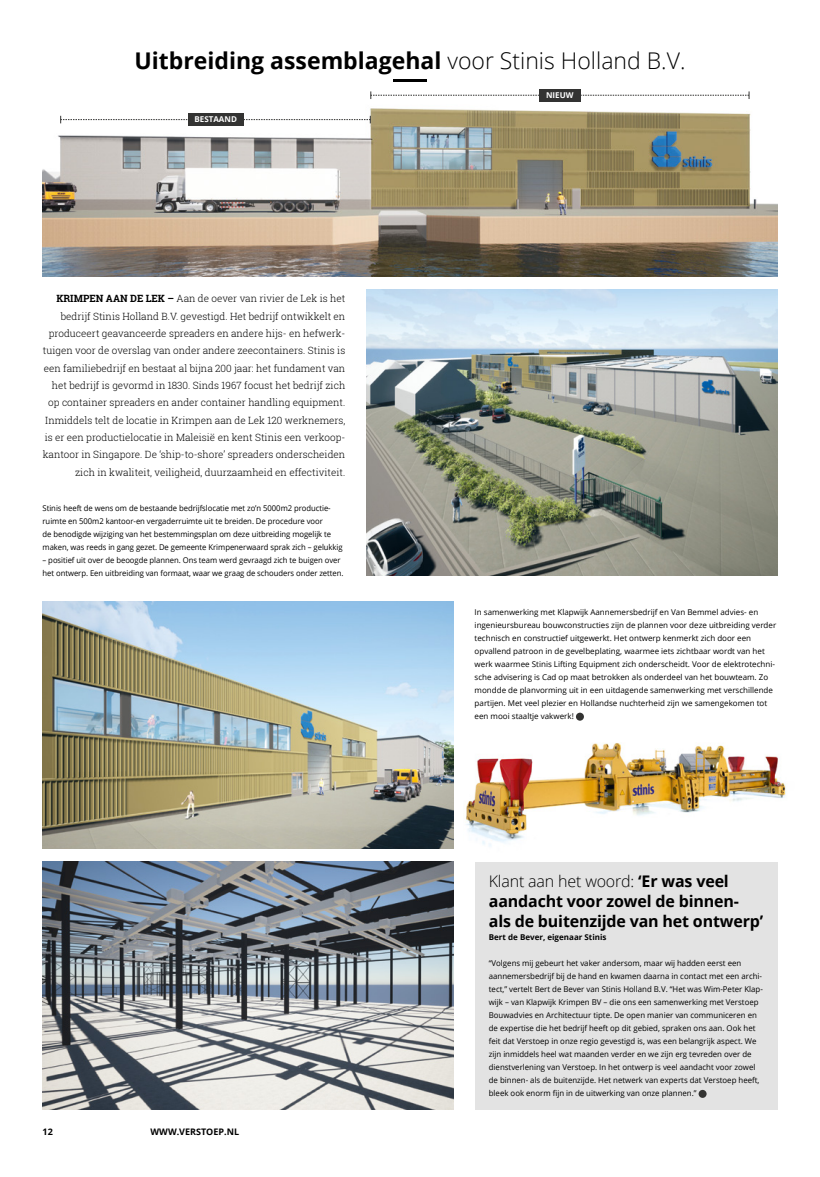
<style>
.page{position:relative;width:820px;height:1177px;background:#fff}
.page>*{position:absolute;margin:0;border:0;box-sizing:border-box;transform-origin:0 0}
.t1{font:700 23px "Open Sans";color:#000}
.t2{font:700 16px/20px "Open Sans";letter-spacing:-.01em;color:#000}
.t3{font:300 10px/17.3px "Roboto Slab";color:#000;text-align:right}
.t4{font:700 9px "Open Sans";color:#000}
.t5{font:8px/13px "Open Sans";color:#000}
.t6{font:8px/13px "Open Sans";color:#000;scale:.96 1}
.t7{font:700 8px "Open Sans";color:#000}
.t8{font:700 8px "Open Sans";color:#fff}
.s1{font-weight:300}
.s2{font-weight:700}
</style>
<div class="page">
<img style="left:388px;top:667px;width:398px;height:212px">
<img style="left:43px;top:602px;width:410px;height:247px">
<img style="left:43px;top:79px;width:734px;height:198px">
<img style="left:366px;top:290px;width:410px;height:286px">
<div style="left:474px;top:862px;width:303px;height:247px;background:#e3e3e3"></div>
<div style="left:698px;top:1089px;width:8px;height:8px;background:#333332;border-radius:50%"></div>
<svg style="left:575px;top:712px;width:8px;height:8px"></svg>
<img style="left:43px;top:862px;width:410px;height:247px">
<hr style="left:393px;top:79px;width:33px;height:3px;background:#000">
<svg style="left:370px;top:91px;width:379px;height:8px"></svg>
<div style="left:539px;top:89px;width:41px;height:13px;background:#333332"></div>
<svg style="left:60px;top:116px;width:311px;height:7px"></svg>
<div style="left:188px;top:113px;width:55px;height:13px;background:#333332"></div>
<h1 class="t1" style="left:134px;top:44px;width:552px">Uitbreiding assemblagehal <span class="s1">voor Stinis Holland B.V.</span></h1>
<p class="t8" style="left:194px;top:114px;width:44px">BESTAAND</p>
<p class="t3" style="left:43px;top:290px;width:304px"><span class="s2">KRIMPEN AAN DE LEK –</span> Aan de oever van rivier de Lek is het bedrijf Stinis Holland B.V. gevestigd. Het bedrijf ontwikkelt en produceert geavanceerde spreaders en andere hijs- en hefwerk&shy;tuigen voor de overslag van onder andere zeecontainers. Stinis is een familiebedrijf en bestaat al bijna 200 jaar: het fundament van het bedrijf is gevormd in 1830. Sinds 1967 focust het bedrijf zich op container spreaders en ander container handling equipment.<br>Inmiddels telt de locatie in Krimpen aan de Lek 120 werknemers, is er een productielocatie in Maleisië en kent Stinis een verkoop&shy;kantoor in Singapore. De ‘ship-to-shore’ spreaders onderscheiden zich in kwaliteit, veiligheid, duurzaamheid en effectiviteit.</p>
<p class="t6" style="left:43px;top:501px;width:314px">Stinis heeft de wens om de bestaande bedrijfslocatie met zo’n 5000m2 productie&shy;ruimte en 500m2 kantoor-en vergaderruimte uit te breiden. De procedure voor<br>de benodigde wijziging van het bestemmingsplan om deze uitbreiding mogelijk te maken, was reeds in gang gezet. De gemeente Krimpenerwaard sprak zich – gelukkig</p>
<p class="t6" style="left:43px;top:553px;width:315px">– positief uit over de beoogde plannen. Ons team werd gevraagd zich te buigen over het ontwerp. Een uitbreiding van formaat, waar we graag de schouders onder zetten.</p>
<p class="t4" style="left:43px;top:1125px;width:12px">12</p>
<p class="t4" style="left:150px;top:1125px;width:90px">WWW.VERSTOEP.NL</p>
<p class="t8" style="left:546px;top:89px;width:29px">NIEUW</p>
<p class="t5" style="left:474px;top:605px;width:303px">In samenwerking met Klapwijk Aannemersbedrijf en Van Bemmel advies- en ingenieursbureau bouwconstructies zijn de plannen voor deze uitbreiding verder technisch en constructief uitgewerkt. Het ontwerp kenmerkt zich door een opvallend patroon in de gevelbeplating, waarmee iets zichtbaar wordt van het werk waarmee Stinis Lifting Equipment zich onderscheidt. Voor de elektrotechni&shy;sche advisering is Cad op maat betrokken als onderdeel van het bouwteam. Zo mondde de planvorming uit in een uitdagende samenwerking met verschillende partijen. Met veel plezier en Hollandse nuchterheid zijn we samengekomen tot een mooi staaltje vakwerk!</p>
<h2 class="t2" style="left:488px;top:870px;width:276px"><span class="s1">Klant aan het woord:</span> ‘Er was veel aandacht voor zowel de binnen&shy;als de buitenzijde van het ontwerp’</h2>
<p class="t7" style="left:488px;top:931px;width:119px">Bert de Bever, eigenaar Stinis</p>
<p class="t5" style="left:488px;top:956px;width:275px">“Volgens mij gebeurt het vaker andersom, maar wij hadden eerst een aannemersbedrijf bij de hand en kwamen daarna in contact met een archi&shy;tect,” vertelt Bert de Bever van Stinis Holland B.V. “Het was Wim-Peter Klap&shy;wijk – van Klapwijk Krimpen BV – die ons een samenwerking met Verstoep Bouwadvies en Architectuur tipte. De open manier van communiceren en de expertise die het bedrijf heeft op dit gebied, spraken ons aan. Ook het feit dat Verstoep in onze regio gevestigd is, was een belangrijk aspect. We zijn inmiddels heel wat maanden verder en we zijn erg tevreden over de dienstverlening van Verstoep. In het ontwerp is veel aandacht voor zowel de binnen- als de buitenzijde. Het netwerk van experts dat Verstoep heeft, bleek ook enorm fijn in de uitwerking van onze plannen.”</p>
</div>
